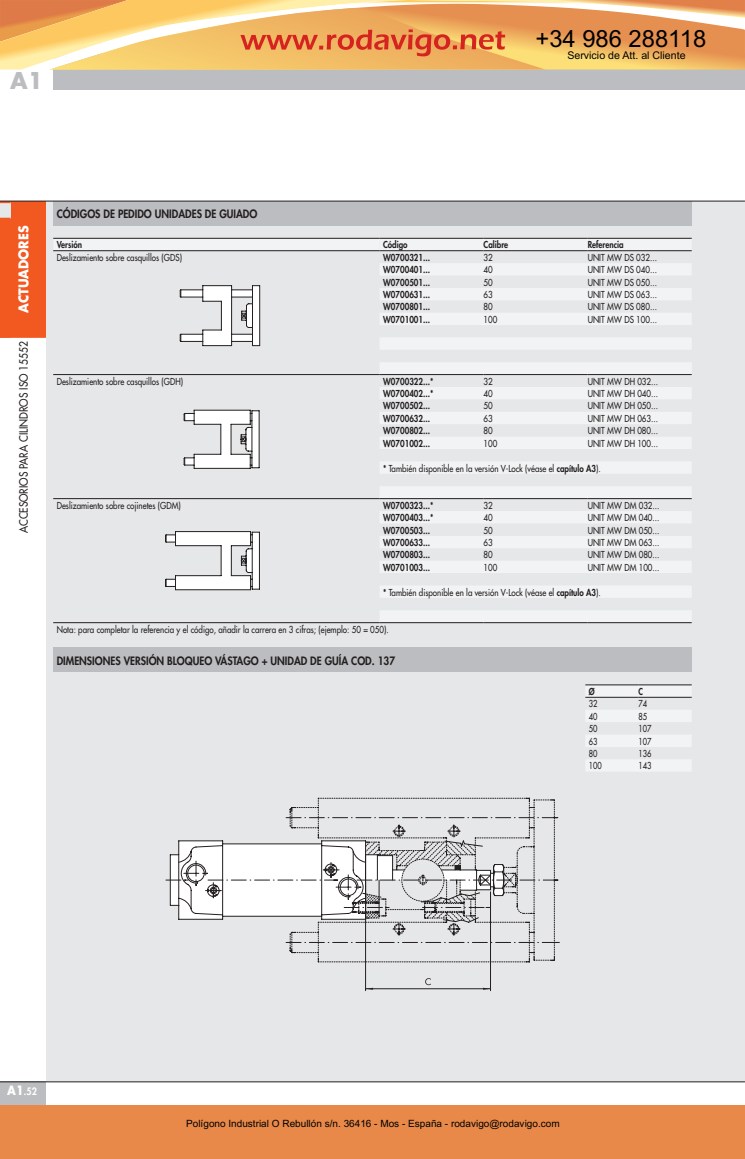
<style>
.page{position:relative;width:745px;height:1159px;background:#fff}
.page>*{position:absolute;margin:0;border:0;box-sizing:border-box;transform-origin:0 0}
.t1{font:23.75px "Arial";color:#000}
.t2{font:700 22.5px "Futura Std";color:#bcbdc0}
.t3{font:700 13.12px "Futura Std";color:#fff;scale:.95 1}
.t4{font:800 11.25px "Futura Std";color:#231f20;scale:.9 1}
.t5{font:500 11.25px "Futura Std";color:#231f20;scale:.9 1}
.t6{font:10.62px "Arial";color:#000}
.t7{font:10px "Arial";color:#000}
.t8{font:800 10px "Futura Std";color:#fff;scale:.9 1}
.t9{font:500 9.38px "Futura Std";color:#231f20;scale:.85 1}
.t10{font:800 9.38px "Futura Std";color:#231f20;scale:.85 1}
.t11{font:500 9.38px "Futura Std";color:#231f20;scale:.8 1}
.t12{font:800 9.38px "Futura Std";color:#231f20;scale:.8 1}
.s1{font-weight:800}
.s2{font-weight:700;font-size:12.5px}
</style>
<div class="page">
<div style="left:0;top:1081px;width:46px;height:25px;background:#bcbdc0"></div>
<div style="left:53px;top:54px;width:691px;height:35px;background:#bcbdc0"></div>
<div style="left:0;top:201px;width:46px;height:138px;background:#f15921"></div>
<hr style="left:0;top:338px;width:46px;height:2px;background:#fff">
<div style="left:0;top:202px;width:11px;height:17px;background:#e6e7e9"></div>
<div style="left:46px;top:201px;width:698px;height:880px;background:#e6e7e9"></div>
<div style="left:53px;top:201px;width:638px;height:25px;background:#bcbdc0"></div>
<svg style="left:585px;top:685px;width:106px;height:86px"></svg>
<hr style="left:585px;top:684px;width:53px;height:1px;background:#231f20">
<hr style="left:638px;top:684px;width:53px;height:1px;background:#231f20">
<hr style="left:585px;top:697px;width:53px;height:1px;background:#231f20">
<hr style="left:638px;top:697px;width:53px;height:1px;background:#231f20">
<div style="left:53px;top:647px;width:638px;height:25px;background:#bcbdc0"></div>
<svg style="left:53px;top:239px;width:638px;height:383px"></svg>
<div style="left:379px;top:239px;width:312px;height:11px;background:#f2f3f4"></div>
<hr style="left:53px;top:238px;width:326px;height:1px;background:#231f20">
<hr style="left:379px;top:238px;width:104px;height:1px;background:#231f20">
<hr style="left:483px;top:238px;width:104px;height:1px;background:#231f20">
<hr style="left:587px;top:238px;width:104px;height:1px;background:#231f20">
<hr style="left:53px;top:250px;width:326px;height:1px;background:#231f20">
<hr style="left:379px;top:250px;width:104px;height:1px;background:#231f20">
<hr style="left:483px;top:250px;width:104px;height:1px;background:#231f20">
<hr style="left:587px;top:250px;width:104px;height:1px;background:#231f20">
<hr style="left:379px;top:374px;width:104px;height:1px;background:#231f20">
<hr style="left:379px;top:498px;width:104px;height:1px;background:#231f20">
<hr style="left:53px;top:374px;width:326px;height:1px;background:#231f20">
<hr style="left:483px;top:374px;width:104px;height:1px;background:#231f20">
<hr style="left:587px;top:374px;width:104px;height:1px;background:#231f20">
<hr style="left:53px;top:498px;width:326px;height:1px;background:#231f20">
<hr style="left:483px;top:498px;width:104px;height:1px;background:#231f20">
<hr style="left:587px;top:498px;width:104px;height:1px;background:#231f20">
<hr style="left:53px;top:622px;width:326px;height:1px;background:#231f20">
<hr style="left:379px;top:622px;width:104px;height:1px;background:#231f20">
<hr style="left:483px;top:622px;width:104px;height:1px;background:#231f20">
<hr style="left:587px;top:622px;width:104px;height:1px;background:#231f20">
<svg style="left:289px;top:798px;width:265px;height:27px"></svg>
<svg style="left:166px;top:825px;width:393px;height:166px"></svg>
<svg style="left:179px;top:285px;width:81px;height:61px"></svg>
<svg style="left:183px;top:409px;width:77px;height:60px"></svg>
<svg style="left:164px;top:531px;width:96px;height:59px"></svg>
<hr style="left:0;top:201px;width:744px;height:1px;background:#231f20">
<hr style="left:0;top:1081px;width:744px;height:1px;background:#231f20">
<div style="left:0;top:1105px;width:744px;height:54px;background:#e88949"></div>
<svg style="left:0;top:0;width:744px;height:70px;background:#f0b56e"></svg>
<h2 class="t2" style="left:10px;top:66px;width:35px">A1</h2>
<h1 class="t1" style="left:535px;top:22px;width:172px">+34 986 288118</h1>
<p class="t6" style="left:567px;top:48px;width:120px">Servicio de Att. al Cliente</p>
<h3 class="t3" style="left:15px;top:313px;width:94px;rotate:-90deg">ACTUADORES</h3>
<p class="t5" style="left:16px;top:533px;width:214px;rotate:-90deg">ACCESORIOS PARA CILINDROS ISO 15552</p>
<p class="t4" style="left:57px;top:207px;width:224px">CÓDIGOS DE PEDIDO UNIDADES DE GUIADO</p>
<p class="t10" style="left:57px;top:239px;width:31px">Versión</p>
<p class="t10" style="left:383px;top:239px;width:30px">Código</p>
<p class="t10" style="left:483px;top:239px;width:30px">Calibre</p>
<p class="t10" style="left:587px;top:239px;width:44px">Referencia</p>
<p class="t9" style="left:57px;top:251px;width:149px">Deslizamiento sobre casquillos (GDS)</p>
<p class="t10" style="left:383px;top:251px;width:57px">W0700321...</p>
<p class="t9" style="left:483px;top:251px;width:12px">32</p>
<p class="t9" style="left:587px;top:251px;width:83px">UNIT MW DS 032...</p>
<p class="t10" style="left:383px;top:264px;width:57px">W0700401...</p>
<p class="t9" style="left:483px;top:264px;width:12px">40</p>
<p class="t9" style="left:587px;top:264px;width:83px">UNIT MW DS 040...</p>
<p class="t10" style="left:383px;top:276px;width:57px">W0700501...</p>
<p class="t9" style="left:483px;top:276px;width:12px">50</p>
<p class="t9" style="left:587px;top:276px;width:83px">UNIT MW DS 050...</p>
<p class="t10" style="left:383px;top:289px;width:57px">W0700631...</p>
<p class="t9" style="left:483px;top:289px;width:12px">63</p>
<p class="t9" style="left:587px;top:289px;width:83px">UNIT MW DS 063...</p>
<p class="t10" style="left:383px;top:301px;width:57px">W0700801...</p>
<p class="t9" style="left:483px;top:301px;width:12px">80</p>
<p class="t9" style="left:587px;top:301px;width:83px">UNIT MW DS 080...</p>
<p class="t10" style="left:383px;top:313px;width:57px">W0701001...</p>
<p class="t9" style="left:483px;top:313px;width:18px">100</p>
<p class="t9" style="left:587px;top:313px;width:83px">UNIT MW DS 100...</p>
<p class="t9" style="left:57px;top:375px;width:150px">Deslizamiento sobre casquillos (GDH)</p>
<p class="t10" style="left:383px;top:375px;width:61px">W0700322...*</p>
<p class="t9" style="left:483px;top:375px;width:12px">32</p>
<p class="t9" style="left:587px;top:375px;width:84px">UNIT MW DH 032...</p>
<p class="t10" style="left:383px;top:388px;width:61px">W0700402...*</p>
<p class="t9" style="left:483px;top:388px;width:12px">40</p>
<p class="t9" style="left:587px;top:388px;width:84px">UNIT MW DH 040...</p>
<p class="t10" style="left:383px;top:400px;width:57px">W0700502...</p>
<p class="t9" style="left:483px;top:400px;width:12px">50</p>
<p class="t9" style="left:587px;top:400px;width:84px">UNIT MW DH 050...</p>
<p class="t10" style="left:383px;top:412px;width:57px">W0700632...</p>
<p class="t9" style="left:483px;top:412px;width:12px">63</p>
<p class="t9" style="left:587px;top:412px;width:84px">UNIT MW DH 063...</p>
<p class="t10" style="left:383px;top:425px;width:57px">W0700802...</p>
<p class="t9" style="left:483px;top:425px;width:12px">80</p>
<p class="t9" style="left:587px;top:425px;width:84px">UNIT MW DH 080...</p>
<p class="t10" style="left:383px;top:437px;width:57px">W0701002...</p>
<p class="t9" style="left:483px;top:437px;width:18px">100</p>
<p class="t9" style="left:587px;top:437px;width:84px">UNIT MW DH 100...</p>
<p class="t9" style="left:383px;top:462px;width:257px"><span class="s1">*</span> También disponible en la versión V-Lock (véase el <span class="s1">capítulo A3</span>).</p>
<p class="t9" style="left:57px;top:499px;width:147px">Deslizamiento sobre cojinetes (GDM)</p>
<p class="t10" style="left:383px;top:499px;width:61px">W0700323...*</p>
<p class="t9" style="left:483px;top:499px;width:12px">32</p>
<p class="t9" style="left:587px;top:499px;width:86px">UNIT MW DM 032...</p>
<p class="t10" style="left:383px;top:512px;width:61px">W0700403...*</p>
<p class="t9" style="left:483px;top:512px;width:12px">40</p>
<p class="t9" style="left:587px;top:512px;width:86px">UNIT MW DM 040...</p>
<p class="t10" style="left:383px;top:524px;width:57px">W0700503...</p>
<p class="t9" style="left:483px;top:524px;width:12px">50</p>
<p class="t9" style="left:587px;top:524px;width:86px">UNIT MW DM 050...</p>
<p class="t10" style="left:383px;top:536px;width:57px">W0700633...</p>
<p class="t9" style="left:483px;top:536px;width:12px">63</p>
<p class="t9" style="left:587px;top:536px;width:86px">UNIT MW DM 063...</p>
<p class="t10" style="left:383px;top:549px;width:57px">W0700803...</p>
<p class="t9" style="left:483px;top:549px;width:12px">80</p>
<p class="t9" style="left:587px;top:549px;width:86px">UNIT MW DM 080...</p>
<p class="t10" style="left:383px;top:561px;width:57px">W0701003...</p>
<p class="t9" style="left:483px;top:561px;width:18px">100</p>
<p class="t9" style="left:587px;top:561px;width:86px">UNIT MW DM 100...</p>
<p class="t9" style="left:383px;top:586px;width:257px"><span class="s1">*</span> También disponible en la versión V-Lock (véase el <span class="s1">capítulo A3</span>).</p>
<p class="t9" style="left:57px;top:623px;width:392px">Nota: para completar la referencia y el código, añadir la carrera en 3 cifras; (ejemplo: 50 = 050).</p>
<p class="t4" style="left:57px;top:653px;width:377px">DIMENSIONES VERSIÓN BLOQUEO VÁSTAGO + UNIDAD DE GUÍA COD. 137</p>
<p class="t12" style="left:588px;top:685px;width:9px">Ø</p>
<p class="t12" style="left:638px;top:685px;width:7px">C</p>
<p class="t11" style="left:588px;top:698px;width:12px">32</p>
<p class="t11" style="left:638px;top:698px;width:12px">74</p>
<p class="t11" style="left:588px;top:710px;width:12px">40</p>
<p class="t11" style="left:638px;top:710px;width:12px">85</p>
<p class="t11" style="left:588px;top:723px;width:12px">50</p>
<p class="t11" style="left:638px;top:723px;width:18px">107</p>
<p class="t11" style="left:588px;top:735px;width:12px">63</p>
<p class="t11" style="left:638px;top:735px;width:18px">107</p>
<p class="t11" style="left:588px;top:747px;width:12px">80</p>
<p class="t11" style="left:638px;top:747px;width:18px">136</p>
<p class="t11" style="left:588px;top:760px;width:18px">100</p>
<p class="t11" style="left:638px;top:760px;width:18px">143</p>
<p class="t8" style="left:7px;top:1085px;width:34px"><span class="s2">A1</span>.52</p>
<p class="t7" style="left:186px;top:1117px;width:375px">Polígono Industrial O Rebullón s/n. 36416 - Mos - España - rodavigo@rodavigo.com</p>
</div>
